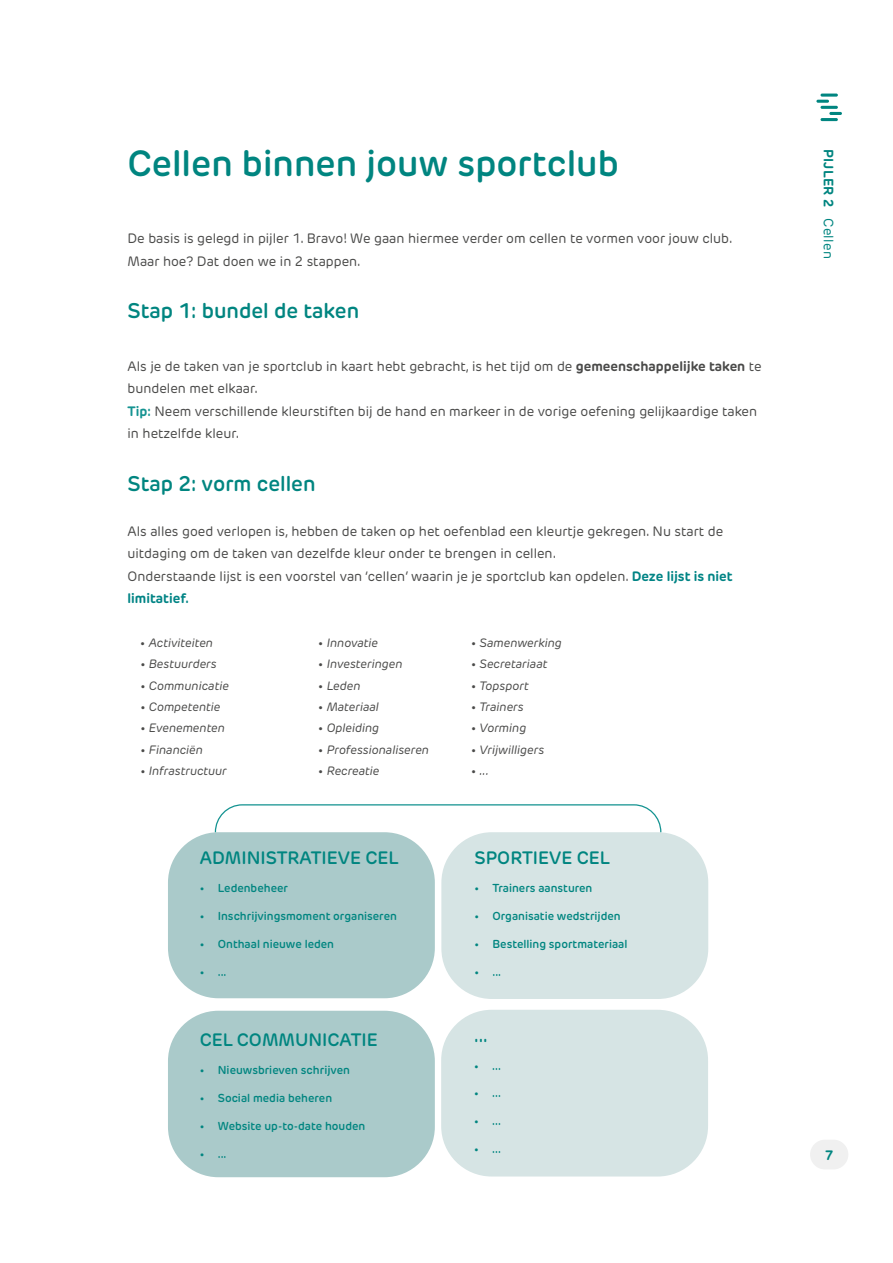
<style>
.page{position:relative;width:893px;height:1263px;background:#fff}
.page>*{position:absolute;margin:0;border:0;box-sizing:border-box;transform-origin:0 0}
.t1{font:600 36px "New Rubrik";color:#008580}
.t2{font:600 21px "New Rubrik";color:#008580}
.t3{font:600 17.85px "New Rubrik";color:#008580}
.t4{font:13.5px/22.5px "New Rubrik";color:#4a4a49}
.t5{font:700 13.5px "New Rubrik";letter-spacing:.02em;color:#008580}
.t6{font:italic 12px "New Rubrik";color:#4a4a49}
.t7{font:600 11.4px "New Rubrik";color:#008580}
.s1{font-weight:700}
.s2{font-weight:700;color:#149391}
.s3{font-weight:700;color:#008485}
.s4{font-weight:400}
</style>
<div class="page">
<div style="left:168px;top:832px;width:267px;height:166px;background:#aacaca;border-radius:50px"></div>
<div style="left:168px;top:1011px;width:267px;height:166px;background:#aacaca;border-radius:50px"></div>
<div style="left:441px;top:832px;width:267px;height:167px;background:#d6e4e4;border-radius:50px"></div>
<svg style="left:214px;top:804px;width:448px;height:29px"></svg>
<div style="left:441px;top:1010px;width:267px;height:166px;background:#d6e4e4;border-radius:50px"></div>
<hr style="left:820px;top:94px;width:18px;height:3px;background:#008580;border-radius:2px">
<svg style="left:816px;top:100px;width:13px;height:3px"></svg>
<hr style="left:820px;top:106px;width:18px;height:3px;background:#008580;border-radius:2px">
<hr style="left:820px;top:118px;width:18px;height:3px;background:#008580;border-radius:2px">
<svg style="left:829px;top:112px;width:13px;height:3px"></svg>
<div style="left:810px;top:1140px;width:38px;height:29px;background:#f0f0f0;border-radius:15px"></div>
<h1 class="t1" style="left:128px;top:141px;width:493px">Cellen binnen jouw sportclub</h1>
<p class="t4" style="left:128px;top:227px;width:604px">De basis is gelegd in pijler 1. Bravo! We gaan hiermee verder om cellen te vormen voor jouw club.<br>Maar hoe? Dat doen we in 2 stappen.</p>
<h2 class="t2" style="left:128px;top:298px;width:233px">Stap 1: bundel de taken</h2>
<p class="t4" style="left:128px;top:355px;width:636px">Als je de taken van je sportclub in kaart hebt gebracht, is het tijd om de <span class="s1">gemeenschappelijke taken</span> te bundelen met elkaar.<br><span class="s2">Tip:</span> Neem verschillende kleurstiften bij de hand en markeer in de vorige oefening gelijkaardige taken in hetzelfde kleur.</p>
<h2 class="t2" style="left:128px;top:470px;width:190px">Stap 2: vorm cellen</h2>
<p class="t4" style="left:128px;top:520px;width:606px">Als alles goed verlopen is, hebben de taken op het oefenblad een kleurtje gekregen. Nu start de uitdaging om de taken van dezelfde kleur onder te brengen in cellen.<br>Onderstaande lijst is een voorstel van ‘cellen’ waarin je je sportclub kan opdelen. <span class="s3">Deze lijst is niet limitatief.</span></p>
<p class="t6" style="left:140px;top:635px;width:74px">• Activiteiten</p>
<p class="t6" style="left:318px;top:635px;width:62px">• Innovatie</p>
<p class="t6" style="left:471px;top:635px;width:92px">• Samenwerking</p>
<p class="t6" style="left:140px;top:657px;width:78px">• Bestuurders</p>
<p class="t6" style="left:318px;top:657px;width:86px">• Investeringen</p>
<p class="t6" style="left:471px;top:657px;width:78px">• Secretariaat</p>
<p class="t6" style="left:140px;top:678px;width:90px">• Communicatie</p>
<p class="t6" style="left:318px;top:678px;width:44px">• Leden</p>
<p class="t6" style="left:471px;top:678px;width:59px">• Topsport</p>
<p class="t6" style="left:140px;top:699px;width:82px">• Competentie</p>
<p class="t6" style="left:318px;top:699px;width:62px">• Materiaal</p>
<p class="t6" style="left:471px;top:699px;width:54px">• Trainers</p>
<p class="t6" style="left:140px;top:721px;width:86px">• Evenementen</p>
<p class="t6" style="left:318px;top:721px;width:62px">• Opleiding</p>
<p class="t6" style="left:471px;top:721px;width:57px">• Vorming</p>
<p class="t6" style="left:140px;top:742px;width:64px">• Financiën</p>
<p class="t6" style="left:318px;top:742px;width:112px">• Professionaliseren</p>
<p class="t6" style="left:471px;top:742px;width:75px">• Vrijwilligers</p>
<p class="t6" style="left:140px;top:763px;width:88px">• Infrastructuur</p>
<p class="t6" style="left:318px;top:763px;width:63px">• Recreatie</p>
<p class="t6" style="left:471px;top:763px;width:19px">• ...</p>
<h3 class="t3" style="left:200px;top:847px;width:200px">ADMI NISTRATIEVE CEL</h3>
<p class="t7" style="left:200px;top:881px;width:90px">• Ledenbeheer</p>
<p class="t7" style="left:200px;top:909px;width:199px">• I nschrijvingsmoment organiseren</p>
<p class="t7" style="left:200px;top:937px;width:136px">• Onthaal nieuwe leden</p>
<p class="t7" style="left:200px;top:965px;width:28px">• ...</p>
<h3 class="t3" style="left:474px;top:847px;width:137px">SPORTIEVE CEL</h3>
<p class="t7" style="left:474px;top:881px;width:119px">• Trainers aansturen</p>
<p class="t7" style="left:474px;top:909px;width:148px">• Organisatie wedstrijden</p>
<p class="t7" style="left:474px;top:937px;width:155px">• Bestelling sportmateriaal</p>
<p class="t7" style="left:474px;top:965px;width:28px">• ...</p>
<p class="t5" style="left:837px;top:149px;width:111px;rotate:90deg">PIJLER 2 <span class="s4">Cellen</span></p>
<h3 class="t3" style="left:200px;top:1028px;width:170px">CEL COMMUNICATIE</h3>
<p class="t7" style="left:200px;top:1063px;width:152px">• Nieuwsbrieven schrijven</p>
<p class="t7" style="left:200px;top:1091px;width:134px">• Social media beheren</p>
<p class="t7" style="left:200px;top:1118px;width:167px">• Website up-to-date houden</p>
<p class="t7" style="left:200px;top:1146px;width:28px">• ...</p>
<h3 class="t3" style="left:474px;top:1024px;width:15px">...</h3>
<p class="t7" style="left:474px;top:1058px;width:28px">• ...</p>
<p class="t7" style="left:474px;top:1086px;width:28px">• ...</p>
<p class="t7" style="left:474px;top:1114px;width:28px">• ...</p>
<p class="t7" style="left:474px;top:1142px;width:28px">• ...</p>
<p class="t5" style="left:825px;top:1146px;width:10px">7</p>
</div>
